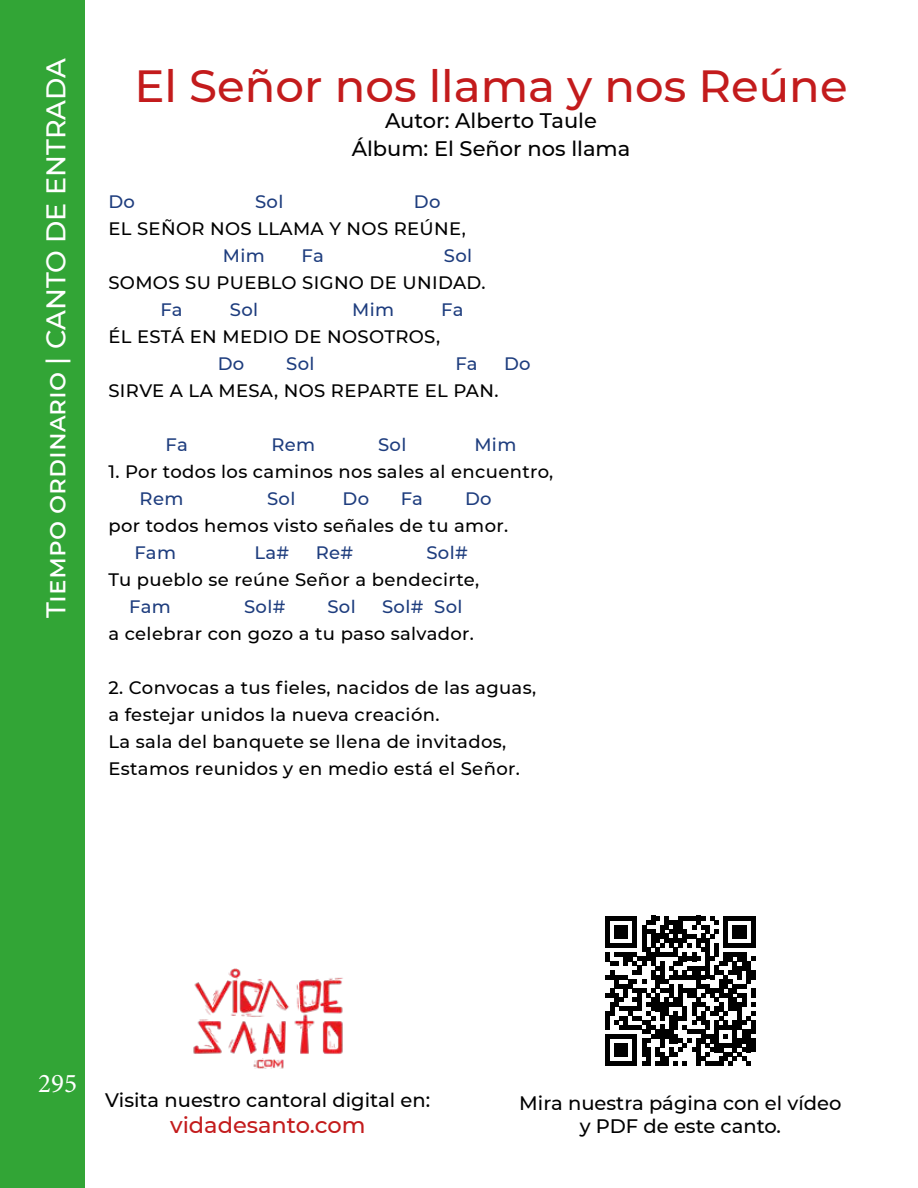
<style>
.page{position:relative;width:918px;height:1188px;background:#fff}
.page>*{position:absolute;margin:0;border:0;box-sizing:border-box;transform-origin:0 0}
.t1{font:500 45px "Montserrat";color:#c31b1c}
.t2{font:500 27px "Montserrat";color:#fff}
.t3{font:27px "Minion Pro";color:#fff}
.t4{font:500 22.5px "Montserrat";color:#c31b1c}
.t5{font:500 21px/28px "Montserrat";color:#000;text-align:center}
.t6{font:500 19.5px/23.4px "Montserrat";color:#000;text-align:center}
.t7{font:500 18px/27px "Montserrat";letter-spacing:.02em;color:#000}
.t8{font:500 18px "Montserrat";letter-spacing:.02em;color:#1e3d7e}
</style>
<div class="page">
<div style="left:0;top:0;width:85px;height:1188px;background:#32a536"></div>
<img style="left:193px;top:968px;width:150px;height:101px">
<svg style="left:605px;top:916px;width:150px;height:150px"></svg>
<hr style="left:751px;top:1020px;width:4px;height:14px;background:#000">
<hr style="left:751px;top:1039px;width:4px;height:13px;background:#000">
<h2 class="t2" style="left:37px;top:618px;width:561px;rotate:-90deg">Tiempo ordinario | CANTO DE ENTRADA</h2>
<h1 class="t1" style="left:134px;top:54px;width:715px">El Señor nos llama y nos Reúne</h1>
<p class="t5" style="left:352px;top:106px;width:280px">Autor: Alberto Taule<br>Álbum: El Señor nos llama</p>
<p class="t8" style="left:108px;top:189px;width:28px">Do</p>
<p class="t8" style="left:255px;top:189px;width:30px">Sol</p>
<p class="t8" style="left:414px;top:189px;width:28px">Do</p>
<p class="t7" style="left:108px;top:215px;width:359px">EL SEÑOR NOS LLAMA Y NOS REÚNE,</p>
<p class="t8" style="left:223px;top:243px;width:43px">Mim</p>
<p class="t8" style="left:302px;top:243px;width:24px">Fa</p>
<p class="t8" style="left:444px;top:243px;width:30px">Sol</p>
<p class="t7" style="left:108px;top:269px;width:379px">SOMOS SU PUEBLO SIGNO DE UNIDAD.</p>
<p class="t8" style="left:160px;top:297px;width:24px">Fa</p>
<p class="t8" style="left:230px;top:297px;width:30px">Sol</p>
<p class="t8" style="left:352px;top:297px;width:43px">Mim</p>
<p class="t8" style="left:441px;top:297px;width:24px">Fa</p>
<p class="t7" style="left:108px;top:323px;width:333px">ÉL ESTÁ EN MEDIO DE NOSOTROS,</p>
<p class="t8" style="left:218px;top:351px;width:28px">Do</p>
<p class="t8" style="left:286px;top:351px;width:30px">Sol</p>
<p class="t8" style="left:455px;top:351px;width:24px">Fa</p>
<p class="t8" style="left:504px;top:351px;width:28px">Do</p>
<p class="t7" style="left:108px;top:377px;width:392px">SIRVE A LA MESA, NOS REPARTE EL PAN.</p>
<p class="t8" style="left:166px;top:432px;width:24px">Fa</p>
<p class="t8" style="left:271px;top:432px;width:45px">Rem</p>
<p class="t8" style="left:378px;top:432px;width:30px">Sol</p>
<p class="t8" style="left:474px;top:432px;width:43px">Mim</p>
<p class="t7" style="left:108px;top:458px;width:446px">1. Por todos los caminos nos sales al encuentro,</p>
<p class="t8" style="left:140px;top:486px;width:45px">Rem</p>
<p class="t8" style="left:267px;top:486px;width:30px">Sol</p>
<p class="t8" style="left:343px;top:486px;width:28px">Do</p>
<p class="t8" style="left:401px;top:486px;width:24px">Fa</p>
<p class="t8" style="left:465px;top:486px;width:28px">Do</p>
<p class="t7" style="left:108px;top:512px;width:401px">por todos hemos visto señales de tu amor.</p>
<p class="t8" style="left:134px;top:540px;width:43px">Fam</p>
<p class="t8" style="left:254px;top:540px;width:36px">La#</p>
<p class="t8" style="left:316px;top:540px;width:39px">Re#</p>
<p class="t8" style="left:426px;top:540px;width:43px">Sol#</p>
<p class="t7" style="left:108px;top:566px;width:372px">Tu pueblo se reúne Señor a bendecirte,</p>
<p class="t8" style="left:129px;top:594px;width:43px">Fam</p>
<p class="t8" style="left:244px;top:594px;width:43px">Sol#</p>
<p class="t8" style="left:327px;top:594px;width:30px">Sol</p>
<p class="t8" style="left:382px;top:594px;width:82px">Sol# Sol</p>
<p class="t7" style="left:108px;top:620px;width:367px">a celebrar con gozo a tu paso salvador.</p>
<p class="t7" style="left:108px;top:674px;width:429px">2. Convocas a tus fieles, nacidos de las aguas, a festejar unidos la nueva creación.<br>La sala del banquete se llena de invitados, Estamos reunidos y en medio está el Señor.</p>
<h2 class="t3" style="left:38px;top:1065px;width:40px">295</h2>
<p class="t6" style="left:105px;top:1087px;width:326px">Visita nuestro cantoral digital en:</p>
<p class="t4" style="left:170px;top:1110px;width:197px">vidadesanto.com</p>
<p class="t6" style="left:519px;top:1090px;width:324px">Mira nuestra página con el vídeo y PDF de este canto.</p>
</div>
